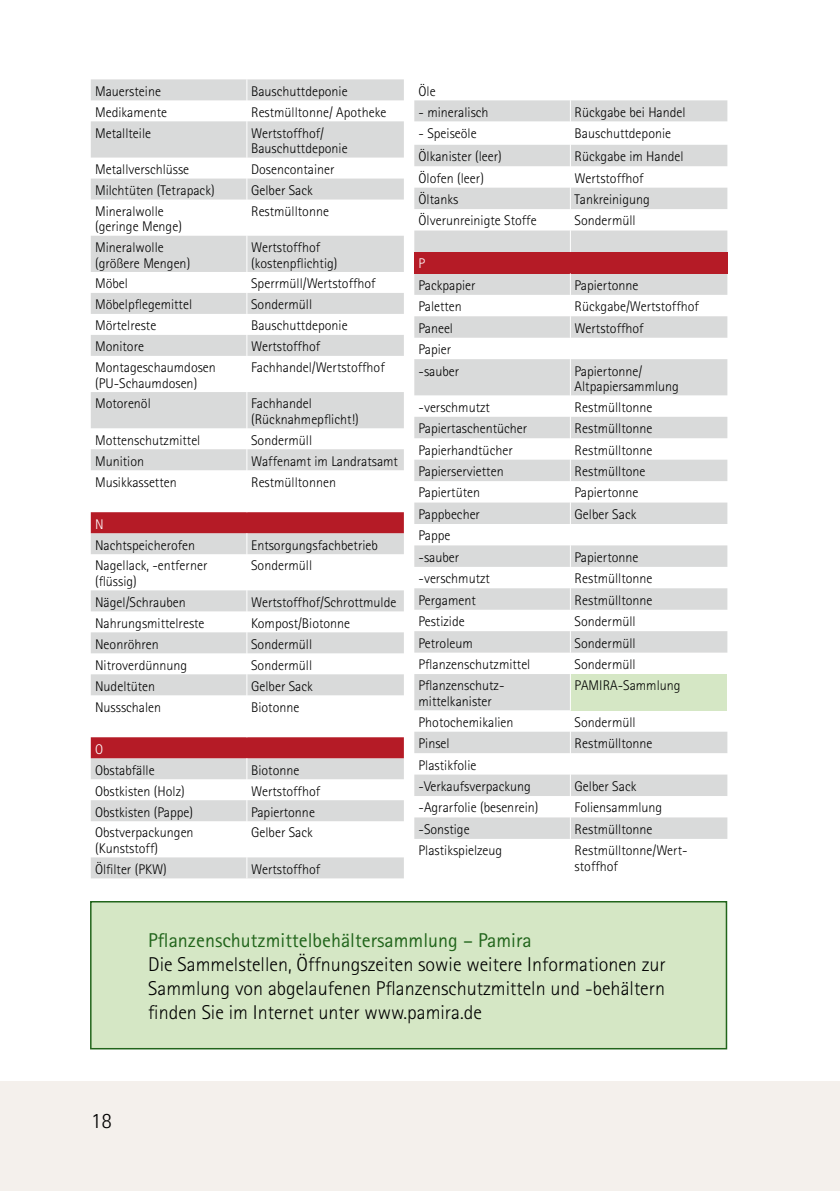
<style>
.page{position:relative;width:840px;height:1191px;background:#fff}
.page>*{position:absolute;margin:0;border:0;box-sizing:border-box;transform-origin:0 0}
.t1{font:300 22px "Rotis Sans Serif";color:#000}
.t2{font:300 20px/24px "Rotis Sans Serif";color:#000;text-align:justify}
.t3{font:20px "Rotis Sans Serif";color:#21651b}
.t4{font:300 14px/15.6px "Rotis Sans Serif";color:#000}
.t5{font:300 14px "Rotis Sans Serif";color:#fff}
</style>
<div class="page">
<div style="left:0;top:1081px;width:839px;height:110px;background:#f4f0ec"></div>
<svg style="left:91px;top:79px;width:312px;height:799px;fill:#dadbdb"></svg>
<svg style="left:91px;top:491px;width:312px;height:21px"></svg>
<svg style="left:91px;top:512px;width:312px;height:246px"></svg>
<svg style="left:246px;top:79px;width:1px;height:42px"></svg>
<hr style="left:246px;top:121px;width:1px;height:37px;background:#fff">
<svg style="left:246px;top:158px;width:1px;height:41px"></svg>
<hr style="left:246px;top:199px;width:1px;height:37px;background:#fff">
<hr style="left:246px;top:236px;width:1px;height:36px;background:#fff">
<svg style="left:246px;top:272px;width:1px;height:84px"></svg>
<hr style="left:246px;top:356px;width:1px;height:36px;background:#fff">
<hr style="left:246px;top:392px;width:1px;height:36px;background:#fff">
<svg style="left:246px;top:428px;width:1px;height:84px"></svg>
<svg style="left:246px;top:533px;width:1px;height:21px"></svg>
<hr style="left:246px;top:554px;width:1px;height:36px;background:#fff">
<svg style="left:246px;top:590px;width:1px;height:147px"></svg>
<svg style="left:246px;top:758px;width:1px;height:63px"></svg>
<hr style="left:246px;top:821px;width:1px;height:36px;background:#fff">
<svg style="left:246px;top:857px;width:1px;height:21px"></svg>
<svg style="left:414px;top:100px;width:313px;height:739px;fill:#d9dada"></svg>
<div style="left:414px;top:252px;width:313px;height:21px;background:#b51b26"></div>
<div style="left:570px;top:674px;width:157px;height:36px;background:#d5e7c5"></div>
<svg style="left:569px;top:100px;width:1px;height:152px"></svg>
<svg style="left:569px;top:273px;width:1px;height:86px"></svg>
<hr style="left:569px;top:359px;width:1px;height:36px;background:#fff">
<svg style="left:569px;top:395px;width:1px;height:279px"></svg>
<hr style="left:569px;top:674px;width:1px;height:36px;background:#fff">
<svg style="left:569px;top:710px;width:1px;height:129px"></svg>
<div style="left:91px;top:901px;width:635px;height:147px;background:#d5e7c5"></div>
<div style="left:90px;top:901px;width:636px;height:148px;border:2px solid #21651b"></div>
<p class="t4" style="left:95px;top:83px;width:67px">Mauersteine</p>
<p class="t4" style="left:251px;top:83px;width:98px">Bauschuttdeponie</p>
<p class="t4" style="left:95px;top:104px;width:74px">Medikamente</p>
<p class="t4" style="left:251px;top:104px;width:137px">Restmülltonne/ Apotheke</p>
<p class="t4" style="left:95px;top:125px;width:57px">Metallteile</p>
<p class="t4" style="left:251px;top:125px;width:98px">Wertstoffhof/<br>Bauschuttdeponie</p>
<p class="t4" style="left:95px;top:161px;width:96px">Metallverschlüsse</p>
<p class="t4" style="left:251px;top:161px;width:85px">Dosencontainer</p>
<p class="t4" style="left:95px;top:182px;width:121px">Milchtüten (Tetrapack)</p>
<p class="t4" style="left:251px;top:182px;width:63px">Gelber Sack</p>
<p class="t4" style="left:95px;top:203px;width:88px">Mineralwolle (geringe Menge)</p>
<p class="t4" style="left:251px;top:203px;width:79px">Restmülltonne</p>
<p class="t4" style="left:95px;top:239px;width:97px">Mineralwolle (größere Mengen)</p>
<p class="t4" style="left:251px;top:239px;width:88px">Wertstoffhof (kostenpflichtig)</p>
<p class="t4" style="left:95px;top:276px;width:34px">Möbel</p>
<p class="t4" style="left:251px;top:276px;width:126px">Sperrmüll/Wertstoffhof</p>
<p class="t4" style="left:95px;top:297px;width:98px">Möbelpflegemittel</p>
<p class="t4" style="left:251px;top:297px;width:62px">Sondermüll</p>
<p class="t4" style="left:95px;top:318px;width:63px">Mörtelreste</p>
<p class="t4" style="left:251px;top:318px;width:98px">Bauschuttdeponie</p>
<p class="t4" style="left:95px;top:339px;width:50px">Monitore</p>
<p class="t4" style="left:251px;top:339px;width:70px">Wertstoffhof</p>
<p class="t4" style="left:95px;top:360px;width:122px">Montageschaumdosen (PU-Schaumdosen)</p>
<p class="t4" style="left:251px;top:360px;width:135px">Fachhandel/Wertstoffhof</p>
<p class="t4" style="left:95px;top:396px;width:57px">Motorenöl</p>
<p class="t4" style="left:251px;top:396px;width:109px">Fachhandel (Rücknahmepflicht!)</p>
<p class="t4" style="left:95px;top:432px;width:107px">Mottenschutzmittel</p>
<p class="t4" style="left:251px;top:432px;width:62px">Sondermüll</p>
<p class="t4" style="left:95px;top:453px;width:50px">Munition</p>
<p class="t4" style="left:251px;top:453px;width:148px">Waffenamt im Landratsamt</p>
<p class="t4" style="left:95px;top:474px;width:83px">Musikkassetten</p>
<p class="t4" style="left:251px;top:474px;width:86px">Restmülltonnen</p>
<p class="t5" style="left:95px;top:516px;width:10px">N</p>
<p class="t4" style="left:95px;top:537px;width:102px">Nachtspeicherofen</p>
<p class="t4" style="left:251px;top:537px;width:128px">Entsorgungsfachbetrieb</p>
<p class="t4" style="left:95px;top:558px;width:114px">Nagellack, -entferner (flüssig)</p>
<p class="t4" style="left:251px;top:558px;width:62px">Sondermüll</p>
<p class="t4" style="left:95px;top:594px;width:92px">Nägel/Schrauben</p>
<p class="t4" style="left:251px;top:594px;width:147px">Wertstoffhof/Schrottmulde</p>
<p class="t4" style="left:95px;top:615px;width:111px">Nahrungsmittelreste</p>
<p class="t4" style="left:251px;top:615px;width:101px">Kompost/Biotonne</p>
<p class="t4" style="left:95px;top:636px;width:65px">Neonröhren</p>
<p class="t4" style="left:251px;top:636px;width:62px">Sondermüll</p>
<p class="t4" style="left:95px;top:657px;width:94px">Nitroverdünnung</p>
<p class="t4" style="left:251px;top:657px;width:62px">Sondermüll</p>
<p class="t4" style="left:95px;top:678px;width:62px">Nudeltüten</p>
<p class="t4" style="left:251px;top:678px;width:63px">Gelber Sack</p>
<p class="t4" style="left:95px;top:699px;width:68px">Nussschalen</p>
<p class="t4" style="left:251px;top:699px;width:50px">Biotonne</p>
<p class="t5" style="left:95px;top:741px;width:10px">O</p>
<p class="t4" style="left:95px;top:762px;width:61px">Obstabfälle</p>
<p class="t4" style="left:251px;top:762px;width:50px">Biotonne</p>
<p class="t4" style="left:95px;top:783px;width:91px">Obstkisten (Holz)</p>
<p class="t4" style="left:251px;top:783px;width:70px">Wertstoffhof</p>
<p class="t4" style="left:95px;top:804px;width:99px">Obstkisten (Pappe)</p>
<p class="t4" style="left:251px;top:804px;width:65px">Papiertonne</p>
<p class="t4" style="left:95px;top:825px;width:100px">Obstverpackungen (Kunststoff)</p>
<p class="t4" style="left:251px;top:825px;width:63px">Gelber Sack</p>
<p class="t4" style="left:95px;top:861px;width:73px">Ölfilter (PKW)</p>
<p class="t4" style="left:251px;top:861px;width:70px">Wertstoffhof</p>
<p class="t4" style="left:418px;top:83px;width:19px">Öle</p>
<p class="t4" style="left:418px;top:104px;width:71px">- mineralisch</p>
<p class="t4" style="left:574px;top:104px;width:112px">Rückgabe bei Handel</p>
<p class="t4" style="left:418px;top:125px;width:60px">- Speiseöle</p>
<p class="t4" style="left:574px;top:125px;width:98px">Bauschuttdeponie</p>
<p class="t4" style="left:418px;top:149px;width:85px">Ölkanister (leer)</p>
<p class="t4" style="left:574px;top:149px;width:110px">Rückgabe im Handel</p>
<p class="t4" style="left:418px;top:170px;width:67px">Ölofen (leer)</p>
<p class="t4" style="left:574px;top:170px;width:70px">Wertstoffhof</p>
<p class="t4" style="left:418px;top:191px;width:41px">Öltanks</p>
<p class="t4" style="left:574px;top:191px;width:77px">Tankreinigung</p>
<p class="t4" style="left:418px;top:213px;width:119px">Ölverunreinigte Stoffe</p>
<p class="t4" style="left:574px;top:213px;width:62px">Sondermüll</p>
<p class="t5" style="left:418px;top:255px;width:8px">P</p>
<p class="t4" style="left:418px;top:277px;width:58px">Packpapier</p>
<p class="t4" style="left:574px;top:277px;width:65px">Papiertonne</p>
<p class="t4" style="left:418px;top:299px;width:45px">Paletten</p>
<p class="t4" style="left:574px;top:299px;width:126px">Rückgabe/Wertstoffhof</p>
<p class="t4" style="left:418px;top:320px;width:36px">Paneel</p>
<p class="t4" style="left:574px;top:320px;width:70px">Wertstoffhof</p>
<p class="t4" style="left:418px;top:339px;width:42px;line-height:21.4px">Papier -sauber</p>
<p class="t4" style="left:574px;top:363px;width:106px">Papiertonne/<br>Altpapiersammlung</p>
<p class="t4" style="left:418px;top:399px;width:73px">-verschmutzt</p>
<p class="t4" style="left:574px;top:399px;width:79px">Restmülltonne</p>
<p class="t4" style="left:418px;top:420px;width:110px">Papiertaschentücher</p>
<p class="t4" style="left:574px;top:420px;width:79px">Restmülltonne</p>
<p class="t4" style="left:418px;top:442px;width:96px">Papierhandtücher</p>
<p class="t4" style="left:574px;top:442px;width:79px">Restmülltonne</p>
<p class="t4" style="left:418px;top:463px;width:87px">Papierservietten</p>
<p class="t4" style="left:574px;top:463px;width:72px">Restmülltone</p>
<p class="t4" style="left:418px;top:485px;width:63px">Papiertüten</p>
<p class="t4" style="left:574px;top:485px;width:65px">Papiertonne</p>
<p class="t4" style="left:418px;top:506px;width:63px">Pappbecher</p>
<p class="t4" style="left:574px;top:506px;width:63px">Gelber Sack</p>
<p class="t4" style="left:418px;top:525px;width:42px;line-height:21.4px">Pappe -sauber</p>
<p class="t4" style="left:574px;top:549px;width:65px">Papiertonne</p>
<p class="t4" style="left:418px;top:571px;width:73px">-verschmutzt</p>
<p class="t4" style="left:574px;top:571px;width:79px">Restmülltonne</p>
<p class="t4" style="left:418px;top:592px;width:59px">Pergament</p>
<p class="t4" style="left:574px;top:592px;width:79px">Restmülltonne</p>
<p class="t4" style="left:418px;top:613px;width:48px">Pestizide</p>
<p class="t4" style="left:574px;top:613px;width:62px">Sondermüll</p>
<p class="t4" style="left:418px;top:635px;width:56px">Petroleum</p>
<p class="t4" style="left:574px;top:635px;width:62px">Sondermüll</p>
<p class="t4" style="left:418px;top:656px;width:113px">Pflanzenschutzmittel</p>
<p class="t4" style="left:574px;top:656px;width:62px">Sondermüll</p>
<p class="t4" style="left:418px;top:678px;width:87px">Pflanzenschutz&shy;mittelkanister</p>
<p class="t4" style="left:574px;top:678px;width:107px">PAMIRA-Sammlung</p>
<p class="t4" style="left:418px;top:714px;width:96px">Photochemikalien</p>
<p class="t4" style="left:574px;top:714px;width:62px">Sondermüll</p>
<p class="t4" style="left:418px;top:735px;width:33px">Pinsel</p>
<p class="t4" style="left:574px;top:735px;width:79px">Restmülltonne</p>
<p class="t4" style="left:418px;top:754px;width:114px;line-height:21.4px">Plastikfolie -Verkaufsverpackung</p>
<p class="t4" style="left:574px;top:778px;width:63px">Gelber Sack</p>
<p class="t4" style="left:418px;top:800px;width:121px">-Agrarfolie (besenrein)</p>
<p class="t4" style="left:574px;top:800px;width:89px">Foliensammlung</p>
<p class="t4" style="left:418px;top:821px;width:53px">-Sonstige</p>
<p class="t4" style="left:574px;top:821px;width:79px">Restmülltonne</p>
<p class="t4" style="left:418px;top:843px;width:85px">Plastikspielzeug</p>
<p class="t4" style="left:574px;top:843px;width:114px">Restmülltonne/Wert&shy;stoffhof</p>
<h1 class="t1" style="left:91px;top:1108px;width:23px">18</h1>
<h2 class="t3" style="left:148px;top:928px;width:384px">Pflanzenschutzmittelbehältersammlung – Pamira</h2>
<h2 class="t2" style="left:148px;top:952px;width:519px">Die Sammelstellen, Öffnungszeiten sowie weitere Informationen zur Sammlung von abgelaufenen Pflanzenschutzmitteln und -behältern finden Sie im Internet unter www.pamira.de</h2>
</div>
